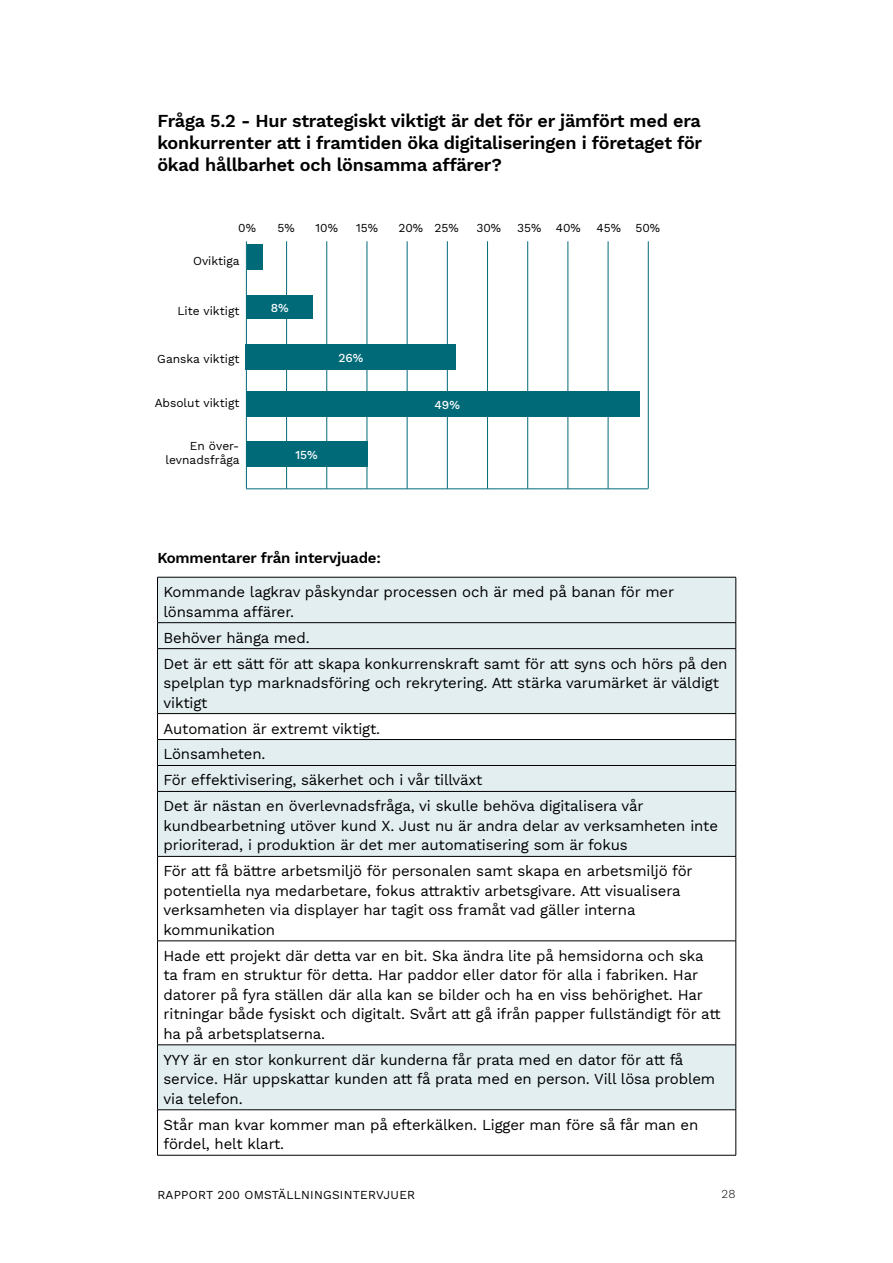
<style>
.page{position:relative;width:893px;height:1263px;background:#fff}
.page>*{position:absolute;margin:0;border:0;box-sizing:border-box;transform-origin:0 0}
.Rubrik_H1{font:600 18px/21.6px "Work Sans";letter-spacing:-.01em;color:#000;text-align:justify}
.Text_i_tabell{font:15px/19.5px "Work Sans";letter-spacing:-.01em;color:#000}
.Rubrik_H2{font:600 15px "Work Sans";letter-spacing:-.01em;color:#000}
.Tabelltext{font:12px/14.4px "Work Sans";color:#000;text-align:right}
.Tabelltext-2{font:12px "Work Sans";letter-spacing:.02em;color:#000}
.t1{font:500 12px "Work Sans";color:#fff}
.t2{font:300 12px "Work Sans";color:#000}
</style>
<div class="page">
<svg style="left:158px;top:578px;width:578px;height:531px;fill:#e3eef1"></svg>
<hr style="left:157px;top:577px;width:579px;height:1px;background:#000">
<hr style="left:157px;top:577px;width:1px;height:45px;background:#000">
<hr style="left:736px;top:577px;width:1px;height:45px;background:#000">
<hr style="left:157px;top:622px;width:579px;height:1px;background:#000">
<svg style="left:157px;top:623px;width:1px;height:25px"></svg>
<svg style="left:736px;top:623px;width:1px;height:25px"></svg>
<hr style="left:157px;top:648px;width:579px;height:1px;background:#000">
<hr style="left:157px;top:649px;width:1px;height:64px;background:#000">
<hr style="left:736px;top:649px;width:1px;height:64px;background:#000">
<hr style="left:157px;top:713px;width:579px;height:1px;background:#000">
<hr style="left:157px;top:739px;width:579px;height:1px;background:#000">
<hr style="left:157px;top:765px;width:579px;height:1px;background:#000">
<svg style="left:157px;top:714px;width:1px;height:77px"></svg>
<svg style="left:736px;top:714px;width:1px;height:77px"></svg>
<hr style="left:157px;top:791px;width:579px;height:1px;background:#000">
<hr style="left:157px;top:792px;width:1px;height:64px;background:#000">
<hr style="left:736px;top:792px;width:1px;height:64px;background:#000">
<hr style="left:157px;top:856px;width:579px;height:1px;background:#000">
<hr style="left:157px;top:856px;width:1px;height:85px;background:#000">
<hr style="left:736px;top:856px;width:1px;height:85px;background:#000">
<hr style="left:157px;top:940px;width:579px;height:1px;background:#000">
<hr style="left:157px;top:941px;width:1px;height:104px;background:#000">
<hr style="left:736px;top:941px;width:1px;height:104px;background:#000">
<hr style="left:157px;top:1044px;width:579px;height:1px;background:#000">
<hr style="left:157px;top:1045px;width:1px;height:64px;background:#000">
<hr style="left:736px;top:1045px;width:1px;height:64px;background:#000">
<hr style="left:157px;top:1109px;width:579px;height:1px;background:#000">
<hr style="left:157px;top:1110px;width:1px;height:45px;background:#000">
<hr style="left:736px;top:1110px;width:1px;height:45px;background:#000">
<hr style="left:157px;top:1155px;width:579px;height:1px;background:#000">
<hr style="left:246px;top:241px;width:1px;height:248px;background:#006a79">
<hr style="left:286px;top:241px;width:1px;height:248px;background:#006a79">
<hr style="left:326px;top:241px;width:1px;height:248px;background:#006a79">
<hr style="left:367px;top:241px;width:1px;height:248px;background:#006a79">
<hr style="left:407px;top:241px;width:1px;height:248px;background:#006a79">
<hr style="left:447px;top:241px;width:1px;height:248px;background:#006a79">
<hr style="left:487px;top:241px;width:1px;height:248px;background:#006a79">
<hr style="left:527px;top:241px;width:1px;height:248px;background:#006a79">
<hr style="left:568px;top:241px;width:1px;height:248px;background:#006a79">
<hr style="left:608px;top:241px;width:1px;height:248px;background:#006a79">
<hr style="left:648px;top:241px;width:1px;height:248px;background:#006a79">
<hr style="left:246px;top:489px;width:402px;height:1px;background:#006a79">
<div style="left:247px;top:296px;width:66px;height:23px;background:#006a79"></div>
<div style="left:245px;top:345px;width:210px;height:25px;background:#006a79"></div>
<div style="left:247px;top:392px;width:393px;height:25px;background:#006a79"></div>
<div style="left:246px;top:442px;width:121px;height:25px;background:#006a79"></div>
<div style="left:247px;top:244px;width:16px;height:26px;background:#006a79"></div>
<p class="Rubrik_H1" style="left:157px;top:110px;width:546px">Fråga 5.2 - Hur strategiskt viktigt är det för er jämfört med era konkurrenter att i framtiden öka digitaliseringen i företaget för ökad hållbarhet och lönsamma affärer?</p>
<p class="Tabelltext" style="left:238px;top:220px;width:19px">0%</p>
<p class="Tabelltext" style="left:278px;top:220px;width:19px">5%</p>
<p class="Tabelltext" style="left:316px;top:220px;width:24px">10%</p>
<p class="Tabelltext" style="left:356px;top:220px;width:23px">15%</p>
<p class="Tabelltext" style="left:398px;top:220px;width:62px">20% 25%</p>
<p class="Tabelltext" style="left:476px;top:220px;width:26px">30%</p>
<p class="Tabelltext" style="left:517px;top:220px;width:65px">35% 40%</p>
<p class="Tabelltext" style="left:596px;top:220px;width:65px">45% 50%</p>
<p class="Tabelltext" style="left:193px;top:253px;width:48px">Oviktiga</p>
<p class="Tabelltext" style="left:177px;top:303px;width:63px">Lite viktigt</p>
<p class="Tabelltext" style="left:157px;top:351px;width:84px">Ganska viktigt</p>
<p class="Tabelltext" style="left:155px;top:395px;width:86px">Absolut viktigt</p>
<p class="Tabelltext" style="left:166px;top:438px;width:76px">En över&shy;levnadsfråga</p>
<p class="t1" style="left:271px;top:299px;width:19px">8%</p>
<p class="t1" style="left:339px;top:348px;width:26px">26%</p>
<p class="t1" style="left:295px;top:445px;width:24px">15%</p>
<p class="t1" style="left:434px;top:396px;width:27px">49%</p>
<p class="Rubrik_H2" style="left:157px;top:546px;width:225px">Kommentarer från intervjuade:</p>
<p class="Text_i_tabell" style="left:164px;top:582px;width:512px">Kommande lagkrav påskyndar processen och är med på banan för mer lönsamma affärer.</p>
<p class="Text_i_tabell" style="left:164px;top:627px;width:148px">Behöver hänga med.</p>
<p class="Text_i_tabell" style="left:164px;top:653px;width:566px">Det är ett sätt för att skapa konkurrenskraft samt för att syns och hörs på den spelplan typ marknadsföring och rekrytering. Att stärka varumärket är väldigt viktigt</p>
<p class="Text_i_tabell" style="left:164px;top:718px;width:218px">Automation är extremt viktigt.</p>
<p class="Text_i_tabell" style="left:164px;top:744px;width:103px">Lönsamheten.</p>
<p class="Text_i_tabell" style="left:164px;top:770px;width:321px">För effektivisering, säkerhet och i vår tillväxt</p>
<p class="Text_i_tabell" style="left:164px;top:796px;width:556px">Det är nästan en överlevnadsfråga, vi skulle behöva digitalisera vår kundbearbetning utöver kund X. Just nu är andra delar av verksamheten inte prioriterad, i produktion är det mer automatisering som är fokus</p>
<p class="Text_i_tabell" style="left:164px;top:861px;width:531px">För att få bättre arbetsmiljö för personalen samt skapa en arbetsmiljö för potentiella nya medarbetare, fokus attraktiv arbetsgivare. Att visualisera verksamheten via displayer har tagit oss framåt vad gäller interna kommunikation</p>
<p class="Text_i_tabell" style="left:164px;top:945px;width:559px">Hade ett projekt där detta var en bit. Ska ändra lite på hemsidorna och ska ta fram en struktur för detta. Har paddor eller dator för alla i fabriken. Har datorer på fyra ställen där alla kan se bilder och ha en viss behörighet. Har ritningar både fysiskt och digitalt. Svårt att gå ifrån papper fullständigt för att ha på arbetsplatserna.</p>
<p class="Text_i_tabell" style="left:164px;top:1049px;width:553px">YYY är en stor konkurrent där kunderna får prata med en dator för att få service. Här uppskattar kunden att få prata med en person. Vill lösa problem via telefon.</p>
<p class="Text_i_tabell" style="left:164px;top:1114px;width:536px">Står man kvar kommer man på efterkälken. Ligger man före så får man en fördel, helt klart.</p>
<p class="Tabelltext-2" style="left:157px;top:1186px;width:259px">RAPPORT 200 OMSTÄLLNINGSINTERVJUER</p>
<p class="t2" style="left:722px;top:1184px;width:16px">28</p>
</div>
